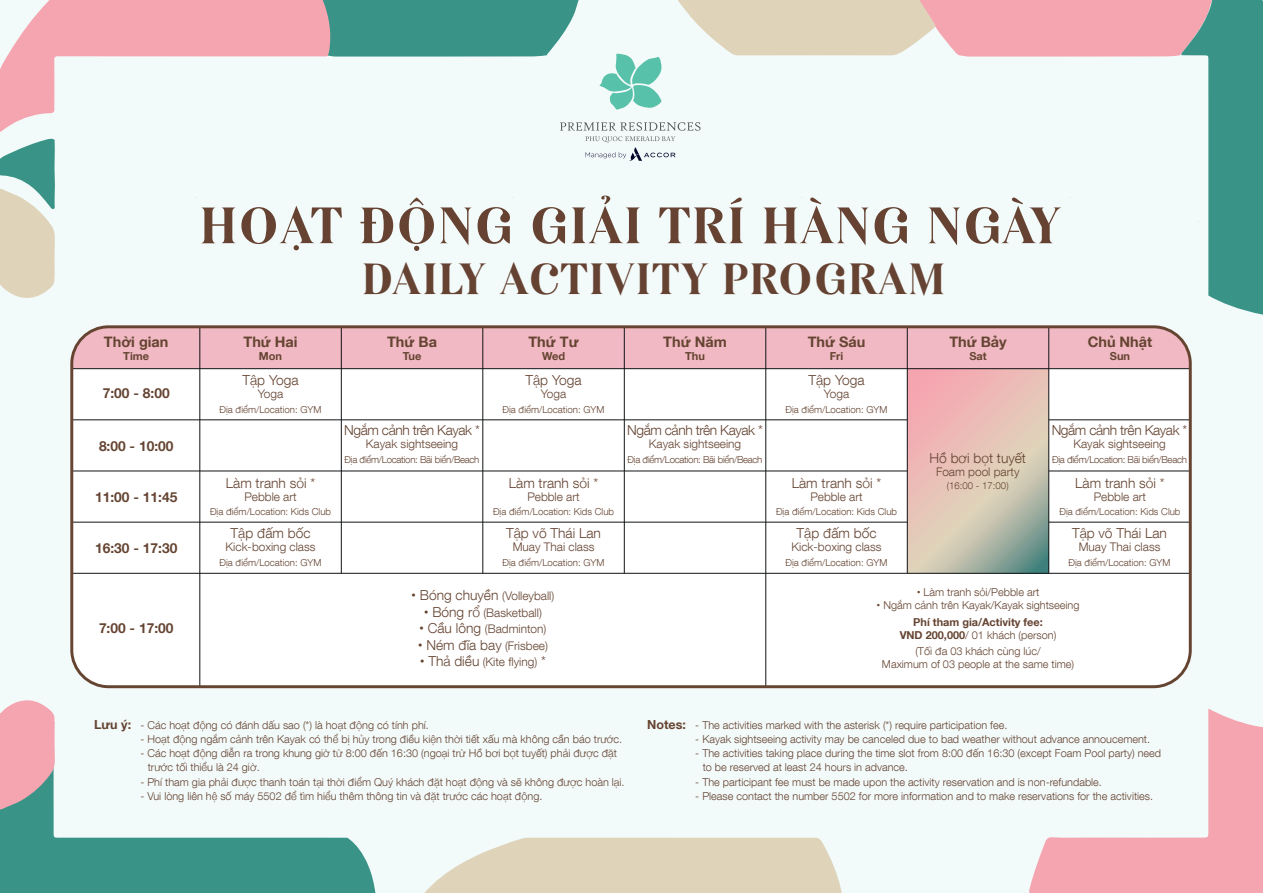
<style>
.page{position:relative;width:1263px;height:893px;background:#fff}
.page>*{position:absolute;margin:0;border:0;box-sizing:border-box;transform-origin:0 0}
.t1{font:52.5px "MTD Letra Pro Headline";color:#654231}
.t2{font:45px "MTD Letra Pro Headline";color:#654231}
.t3{font:700 14.4px "Helveticai Design Vn";color:#654432}
.t4{font:300 13.8px "Helveticai Design Vn";color:#654432}
.t5{font:300 13.8px "Helveticai Design Vn";letter-spacing:-.03em;color:#654432}
.t6{font:700 13.8px "Helveticai Design Vn";color:#654432}
.t7{font:700 12.45px "Helveticai Design Vn";color:#654432}
.t8{font:300 11.85px "Helveticai Design Vn";color:#654432}
.t9{font:300 10.95px/14.1px "Helveticai Design Vn";color:#654432}
.t10{font:700 10.95px "Helveticai Design Vn";color:#654432}
.t11{font:300 9.6px "Helveticai Design Vn";color:#654432}
.t12{font:300 9.6px "Helveticai Design Vn";letter-spacing:-.03em;color:#654432}
.s1{font-family:"Helvetica Neue";font-weight:400;font-size:13.8px}
.s2{font-size:13.8px}
.s3{font-family:"Helvetica Neue";font-weight:400}
.s4{font-size:11.85px}
.s5{font-weight:700}
.s6{font-weight:700;font-size:12.45px}
</style>
<div class="page">
<div style="left:0;top:0;width:1262px;height:892px;background:#f3fafa"></div>
<svg style="left:424px;top:837px;width:418px;height:56px;background:#e1d8c2"></svg>
<svg style="left:1029px;top:709px;width:234px;height:184px"></svg>
<svg style="left:0;top:0;width:1263px;height:315px"></svg>
<svg style="left:0;top:810px;width:375px;height:83px;fill:#399386"></svg>
<svg style="left:0;top:700px;width:55px;height:110px;background:#dba7ae"></svg>
<div style="left:74px;top:369px;width:1114px;height:315px;background:#fff"></div>
<svg style="left:908px;top:369px;width:140px;height:204px;background:#d7bcb1"></svg>
<div style="left:74px;top:329px;width:1114px;height:39px;background:#f1b9c3"></div>
<hr style="left:72px;top:368px;width:1118px;height:1px;background:#111416">
<hr style="left:72px;top:419px;width:835px;height:1px;background:#111416">
<hr style="left:72px;top:471px;width:835px;height:1px;background:#111416">
<hr style="left:199px;top:327px;width:1px;height:360px;background:#111416">
<hr style="left:341px;top:327px;width:1px;height:246px;background:#111416">
<hr style="left:482px;top:327px;width:1px;height:246px;background:#111416">
<hr style="left:624px;top:327px;width:1px;height:246px;background:#111416">
<hr style="left:765px;top:327px;width:1px;height:360px;background:#111416">
<hr style="left:907px;top:327px;width:1px;height:246px;background:#111416">
<hr style="left:1048px;top:327px;width:1px;height:246px;background:#111416">
<hr style="left:72px;top:522px;width:835px;height:1px;background:#111416">
<hr style="left:1049px;top:419px;width:141px;height:1px;background:#111416">
<hr style="left:1049px;top:471px;width:141px;height:1px;background:#111416">
<hr style="left:1049px;top:522px;width:141px;height:1px;background:#111416">
<hr style="left:72px;top:573px;width:1118px;height:1px;background:#111416">
<div style="left:70px;top:325px;width:1122px;height:363px;border:3px solid #664432;border-radius:37px"></div>
<h3 class="t3" style="left:104px;top:331px;width:66px">Thời gian</h3>
<p class="t10" style="left:123px;top:348px;width:27px">Time</p>
<p class="t6" style="left:103px;top:383px;width:68px">7:00 - 8:00</p>
<p class="t6" style="left:99px;top:436px;width:76px">8:00 - 10:00</p>
<p class="t6" style="left:95px;top:486px;width:84px">11:00 - 11:45</p>
<p class="t6" style="left:95px;top:538px;width:84px">16:30 - 17:30</p>
<p class="t6" style="left:99px;top:618px;width:76px">7:00 - 17:00</p>
<h1 class="t1" style="left:199px;top:188px;width:864px">HOẠT ĐỘNG GIẢI TRÍ HÀNG NGÀY</h1>
<h2 class="t2" style="left:361px;top:246px;width:586px">DAILY ACTIVITY PROGRAM</h2>
<h3 class="t3" style="left:243px;top:331px;width:56px">Thứ Hai</h3>
<p class="t10" style="left:259px;top:348px;width:25px">Mon</p>
<p class="t4" style="left:242px;top:370px;width:58px">Tập Yoga</p>
<p class="t8" style="left:258px;top:385px;width:27px">Yoga</p>
<p class="t11" style="left:220px;top:402px;width:103px">Địa điểm/Location: GYM</p>
<h3 class="t3" style="left:387px;top:331px;width:51px">Thứ Ba</h3>
<p class="t10" style="left:403px;top:348px;width:20px">Tue</p>
<h3 class="t3" style="left:528px;top:331px;width:52px">Thứ Tư</h3>
<p class="t10" style="left:542px;top:348px;width:25px">Wed</p>
<p class="t4" style="left:525px;top:370px;width:58px">Tập Yoga</p>
<p class="t8" style="left:541px;top:385px;width:27px">Yoga</p>
<p class="t11" style="left:503px;top:402px;width:103px">Địa điểm/Location: GYM</p>
<h3 class="t3" style="left:663px;top:331px;width:65px">Thứ Năm</h3>
<p class="t10" style="left:685px;top:348px;width:21px">Thu</p>
<h3 class="t3" style="left:808px;top:331px;width:59px">Thứ Sáu</h3>
<p class="t10" style="left:830px;top:348px;width:15px">Fri</p>
<p class="t4" style="left:808px;top:370px;width:58px">Tập Yoga</p>
<p class="t8" style="left:824px;top:385px;width:27px">Yoga</p>
<p class="t11" style="left:785px;top:402px;width:103px">Địa điểm/Location: GYM</p>
<h3 class="t3" style="left:949px;top:331px;width:59px">Thứ Bảy</h3>
<p class="t10" style="left:969px;top:348px;width:19px">Sat</p>
<h3 class="t3" style="left:1088px;top:331px;width:66px">Chủ Nhật</h3>
<p class="t10" style="left:1110px;top:348px;width:22px">Sun</p>
<p class="t4" style="left:226px;top:473px;width:91px">Làm tranh sỏi *</p>
<p class="t8" style="left:244px;top:488px;width:54px">Pebble art</p>
<p class="t11" style="left:210px;top:505px;width:123px">Địa điểm/Location: Kids Club</p>
<p class="t4" style="left:231px;top:523px;width:81px">Tập đấm bốc</p>
<p class="t8" style="left:226px;top:539px;width:91px">Kick-boxing class</p>
<p class="t11" style="left:220px;top:556px;width:103px">Địa điểm/Location: GYM</p>
<p class="t5" style="left:344px;top:420px;width:137px">Ngắm cảnh trên Kayak *</p>
<p class="t8" style="left:366px;top:436px;width:94px">Kayak sightseeing</p>
<p class="t12" style="left:345px;top:453px;width:136px">Địa điểm/Location: Bãi biển/Beach</p>
<p class="t4" style="left:509px;top:473px;width:91px">Làm tranh sỏi *</p>
<p class="t8" style="left:527px;top:488px;width:54px">Pebble art</p>
<p class="t11" style="left:493px;top:505px;width:123px">Địa điểm/Location: Kids Club</p>
<p class="t4" style="left:506px;top:523px;width:96px">Tập võ Thái Lan</p>
<p class="t8" style="left:513px;top:539px;width:83px">Muay Thai class</p>
<p class="t11" style="left:503px;top:556px;width:103px">Địa điểm/Location: GYM</p>
<p class="t8" style="left:411px;top:588px;width:145px"><span class="s1">•</span> <span class="s2">Bóng chuyền</span> (Volleyball)</p>
<p class="t8" style="left:424px;top:604px;width:120px"><span class="s1">•</span> <span class="s2">Bóng rổ</span> (Basketball)</p>
<p class="t8" style="left:419px;top:621px;width:129px"><span class="s1">•</span> <span class="s2">Cầu lông</span> (Badminton)</p>
<p class="t4" style="left:418px;top:635px;width:132px"><span class="s3">•</span> Ném đĩa bay <span class="s4">(Frisbee)</span></p>
<p class="t8" style="left:420px;top:654px;width:128px"><span class="s1">•</span> <span class="s2">Thả diều</span> (Kite flying) <span class="s2">*</span></p>
<p class="t5" style="left:627px;top:420px;width:137px">Ngắm cảnh trên Kayak *</p>
<p class="t8" style="left:649px;top:436px;width:94px">Kayak sightseeing</p>
<p class="t12" style="left:628px;top:453px;width:136px">Địa điểm/Location: Bãi biển/Beach</p>
<p class="t4" style="left:792px;top:473px;width:91px">Làm tranh sỏi *</p>
<p class="t8" style="left:810px;top:488px;width:54px">Pebble art</p>
<p class="t11" style="left:776px;top:505px;width:123px">Địa điểm/Location: Kids Club</p>
<p class="t4" style="left:796px;top:523px;width:81px">Tập đấm bốc</p>
<p class="t8" style="left:792px;top:539px;width:91px">Kick-boxing class</p>
<p class="t11" style="left:785px;top:556px;width:103px">Địa điểm/Location: GYM</p>
<p class="t5" style="left:1052px;top:420px;width:137px">Ngắm cảnh trên Kayak *</p>
<p class="t8" style="left:1073px;top:436px;width:94px">Kayak sightseeing</p>
<p class="t12" style="left:1052px;top:453px;width:136px">Địa điểm/Location: Bãi biển/Beach</p>
<p class="t4" style="left:929px;top:448px;width:98px">Hồ bơi bọt tuyết</p>
<p class="t8" style="left:936px;top:463px;width:85px">Foam pool party</p>
<p class="t11" style="left:947px;top:479px;width:63px">(16:00 - 17:00)</p>
<p class="t4" style="left:1075px;top:473px;width:91px">Làm tranh sỏi *</p>
<p class="t8" style="left:1094px;top:488px;width:54px">Pebble art</p>
<p class="t11" style="left:1059px;top:505px;width:123px">Địa điểm/Location: Kids Club</p>
<p class="t4" style="left:1072px;top:523px;width:96px">Tập võ Thái Lan</p>
<p class="t8" style="left:1079px;top:539px;width:83px">Muay Thai class</p>
<p class="t11" style="left:1068px;top:556px;width:103px">Địa điểm/Location: GYM</p>
<p class="t9" style="left:917px;top:584px;width:124px"><span class="s3">•</span> Làm tranh sỏi/Pebble art</p>
<p class="t9" style="left:876px;top:596px;width:204px;line-height:16.8px;text-align:center"><span class="s3">•</span> Ngắm cảnh trên Kayak/Kayak sightseeing<br><span class="s5">Phí tham gia/Activity fee:</span></p>
<p class="t9" style="left:900px;top:626px;width:158px;line-height:16px;text-align:center"><span class="s5">VND 200,000</span>/ 01 khách (person) (Tối đa 03 khách cùng lúc/</p>
<p class="t9" style="left:882px;top:656px;width:194px">Maximum of 03 people at the same time)</p>
<p class="t7" style="left:94px;top:715px;width:38px">Lưu ý:</p>
<p class="t9" style="left:647px;top:717px;width:362px"><span class="s6">Notes:</span> - The activities marked with the asterisk (*) require participation fee.</p>
<p class="t9" style="left:695px;top:731px;width:456px">- Kayak sightseeing activity may be canceled due to bad weather without advance annoucement.</p>
<p class="t9" style="left:703px;top:746px;width:460px;text-indent:-7px">- The activities taking place during the time slot from 8:00 đến 16:30 (except Foam Pool party) need to be reserved at least 24 hours in advance.</p>
<p class="t9" style="left:695px;top:774px;width:408px">- The participant fee must be made upon the activity reservation and is non-refundable.</p>
<p class="t9" style="left:695px;top:788px;width:459px">- Please contact the number 5502 for more information and to make reservations for the activities.</p>
<p class="t9" style="left:140px;top:717px;width:290px">- Các hoạt động có đánh dấu sao (*) là hoạt động có tính phí.</p>
<p class="t9" style="left:140px;top:731px;width:483px">- Hoạt động ngắm cảnh trên Kayak có thể bị hủy trong điều kiện thời tiết xấu mà không cần báo trước.</p>
<p class="t9" style="left:148px;top:746px;width:471px;text-indent:-7px">- Các hoạt động diễn ra trong khung giờ từ 8:00 đến 16:30 (ngoại trừ Hồ bơi bọt tuyết) phải được đặt trước tối thiểu là 24 giờ.</p>
<p class="t9" style="left:140px;top:774px;width:486px">- Phí tham gia phải được thanh toán tại thời điểm Quý khách đặt hoạt động và sẽ không được hoàn lại.</p>
<p class="t9" style="left:140px;top:788px;width:403px">- Vui lòng liên hệ số máy 5502 để tìm hiểu thêm thông tin và đặt trước các hoạt động.</p>
</div>
